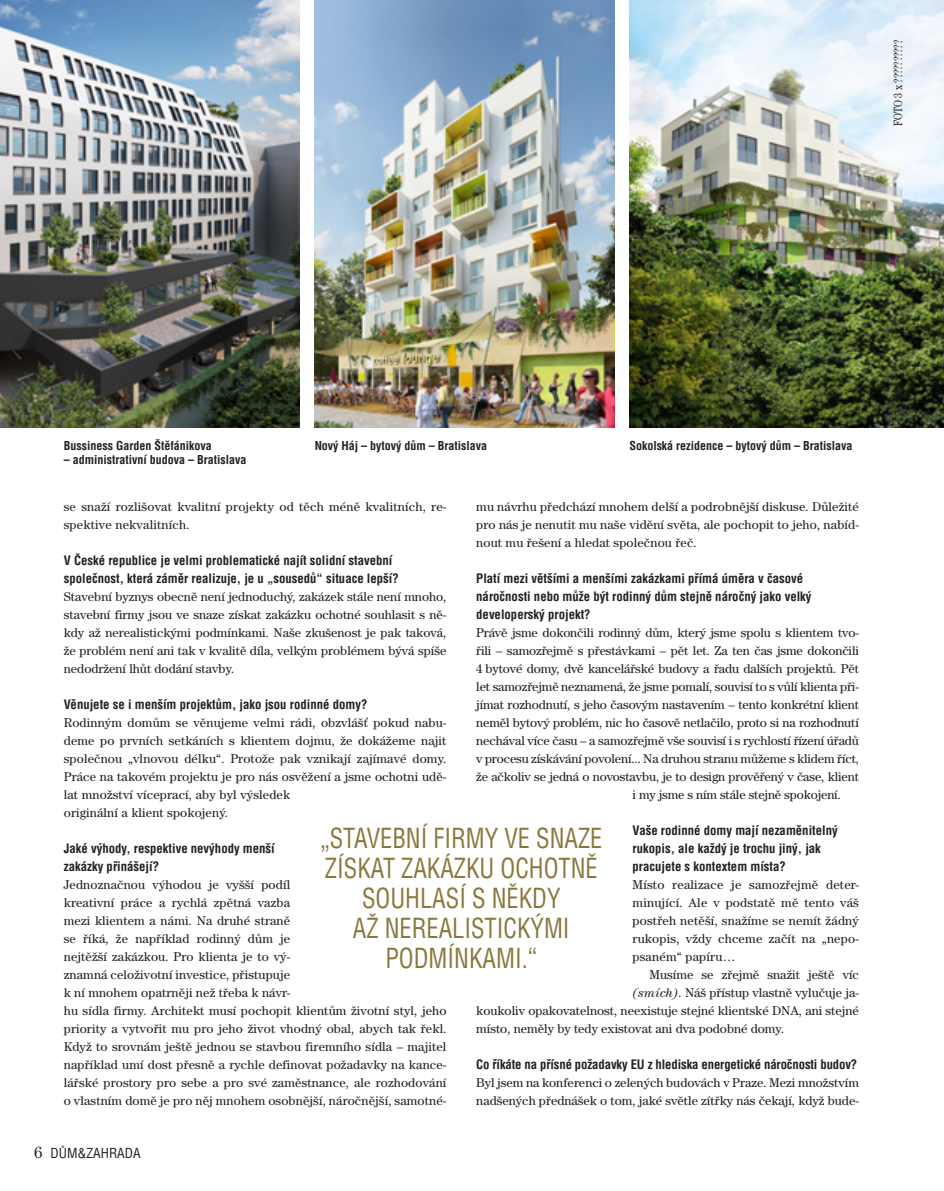
<style>
.page{position:relative;width:944px;height:1191px;background:#fff}
.page>*{position:absolute;margin:0;border:0;box-sizing:border-box;transform-origin:0 0}
.zakladní_text{font:condensed 27px/30px "Helvetica OT";color:#8a773b;text-align:center;scale:.9 1}
.t1{font:condensed 13.5px "Helvetica OT";color:#231f20}
.zakladní_text-2{font:12.75px/18px "ITC Century OT";letter-spacing:.01em;color:#231f20}
.zakladní_text-3{font:12.75px "ITC Century OT";letter-spacing:-.01em;color:#231f20}
.otazka{font:700 condensed 12.75px/18px "Helvetica OT";color:#231f20}
.popisek{font:700 condensed 12px "Helvetica OT";color:#231f20}
.kredit{font:12px "ITC Century OT";color:#231f20;scale:.8 1}
.s1{font-style:italic}
.s2{font-family:"ITC Century OT";font-stretch:normal;font-size:16.5px}
</style>
<div class="page">
<img style="left:0;top:0;width:300px;height:427px">
<img style="left:315px;top:0;width:299px;height:427px">
<img style="left:629px;top:0;width:315px;height:427px">
<p class="kredit" style="left:891px;top:126px;width:108px;rotate:-90deg">FOTO 3 x ??????????</p>
<p class="popisek" style="left:64px;top:439px;width:149px">Bussiness Garden Štěfánikova</p>
<p class="popisek" style="left:64px;top:452px;width:184px">– administrativní budova – Bratislava</p>
<p class="popisek" style="left:315px;top:439px;width:174px">Nový Háj – bytový dům – Bratislava</p>
<p class="popisek" style="left:629px;top:439px;width:225px">Sokolská rezidence – bytový dům – Bratislava</p>
<p class="zakladní_text-2" style="left:476px;top:497px;width:384px;text-align:justify">mu návrhu předchází mnohem delší a podrobnější diskuse. Důležité pro nás je nenutit mu naše vidění světa, ale pochopit to jeho, nabíd&shy;nout mu řešení a hledat společnou řeč.</p>
<p class="otazka" style="left:476px;top:569px;width:337px">Platí mezi většími a menšími zakázkami přímá úměra v časové náročnosti nebo může být rodinný dům stejně náročný jako velký developerský projekt?</p>
<p class="zakladní_text-3" style="left:476px;top:625px;width:384px">Právě jsme dokončili rodinný dům, který jsme spolu s klientem tvo-</p>
<p class="zakladní_text-3" style="left:476px;top:643px;width:384px">řili – samozřejmě s přestávkami – pět let. Za ten čas jsme dokončili</p>
<p class="zakladní_text-3" style="left:476px;top:661px;width:384px">4 bytové domy, dvě kancelářské budovy a řadu dalších projektů. Pět</p>
<p class="zakladní_text-3" style="left:476px;top:679px;width:384px">let samozřejmě neznamená, že jsme pomalí, souvisí to s vůlí klienta při-</p>
<p class="zakladní_text-3" style="left:476px;top:697px;width:384px">jímat rozhodnutí, s jeho časovým nastavením – tento konkrétní klient</p>
<p class="zakladní_text-3" style="left:476px;top:715px;width:384px">neměl bytový problém, nic ho časově netlačilo, proto si na rozhodnutí</p>
<p class="zakladní_text-3" style="left:476px;top:733px;width:384px">nechával více času – a samozřejmě vše souvisí i s rychlostí řízení úřadů</p>
<p class="zakladní_text-3" style="left:476px;top:751px;width:384px">v procesu získávání povolení... Na druhou stranu můžeme s klidem říct,</p>
<p class="zakladní_text-3" style="left:476px;top:769px;width:384px">že ačkoliv se jedná o novostavbu, je to design prověřený v čase, klient</p>
<p class="zakladní_text-3" style="left:632px;top:787px;width:210px">i my jsme s ním stále stejně spokojení.</p>
<p class="otazka" style="left:632px;top:821px;width:207px">Vaše rodinné domy mají nezaměnitelný rukopis, ale každý je trochu jiný, jak pracujete s kontextem místa?</p>
<p class="zakladní_text-2" style="left:632px;top:875px;width:228px;text-align:justify">Místo realizace je samozřejmě deter&shy;minující. Ale v podstatě mě tento váš postřeh netěší, snažíme se nemít žádný rukopis, vždy chceme začít na „nepo&shy;psaném“ papíru…</p>
<p class="zakladní_text-2" style="left:649px;top:965px;width:211px">Musíme se zřejmě snažit ještě víc</p>
<p class="zakladní_text-2" style="left:632px;top:983px;width:228px"><span class="s1">(smích)</span>. Náš přístup vlastně vylučuje ja-</p>
<p class="zakladní_text-2" style="left:476px;top:1001px;width:384px">koukoliv opakovatelnost, neexistuje stejné klientské DNA, ani stejné</p>
<p class="zakladní_text-2" style="left:476px;top:1019px;width:309px">místo, neměly by tedy existovat ani dva podobné domy.</p>
<p class="otazka" style="left:476px;top:1055px;width:383px">Co říkáte na přísné požadavky EU z hlediska energetické náročnosti budov?</p>
<p class="zakladní_text-2" style="left:476px;top:1073px;width:384px">Byl jsem na konferenci o zelených budovách v Praze. Mezi množstvím nadšených přednášek o tom, jaké světle zítřky nás čekají, když bude-</p>
<p class="zakladní_text-2" style="left:64px;top:497px;width:384px">se snaží rozlišovat kvalitní projekty od těch méně kvalitních, re&shy;spektive nekvalitních.</p>
<p class="otazka" style="left:64px;top:551px;width:337px">V České republice je velmi problematické najít solidní stavební společnost, která záměr realizuje, je u „sousedů“ situace lepší?</p>
<p class="zakladní_text-2" style="left:64px;top:587px;width:384px;text-align:justify">Stavební byznys obecně není jednoduchý, zakázek stále není mnoho, stavební firmy jsou ve snaze získat zakázku ochotné souhlasit s ně&shy;kdy až nerealistickými podmínkami. Naše zkušenost je pak taková, že problém není ani tak v kvalitě díla, velkým problémem bývá spíše nedodržení lhůt dodání stavby.</p>
<p class="otazka" style="left:64px;top:695px;width:305px">Věnujete se i menším projektům, jako jsou rodinné domy?</p>
<p class="zakladní_text-2" style="left:64px;top:713px;width:384px">Rodinným domům se věnujeme velmi rádi, obzvlášť pokud nabu&shy;deme po prvních setkáních s klientem dojmu, že dokážeme najit společnou „vlnovou délku“. Protože pak vznikají zajímavé domy.<br>Práce na takovém projektu je pro nás osvěžení a jsme ochotni udě&shy;lat množství víceprací, aby byl výsledek<br>originální a klient spokojený.</p>
<p class="otazka" style="left:64px;top:839px;width:213px">Jaké výhody, respektive nevýhody menší zakázky přinášejí?</p>
<p class="zakladní_text-2" style="left:64px;top:875px;width:384px">Jednoznačnou výhodou je vyšší podíl<br>kreativní práce a rychlá zpětná vazba<br>mezi klientem a námi. Na druhé straně<br>se říká, že například rodinný dům je<br>nejtěžší zakázkou. Pro klienta je to vý-<br>znamná celoživotní investice, přistupuje<br>k ní mnohem opatrněji než třeba k návr-<br>hu sídla firmy. Architekt musí pochopit klientům životní styl, jeho priority a vytvořit mu pro jeho život vhodný obal, abych tak řekl.<br>Když to srovnám ještě jednou se stavbou firemního sídla – majitel například umí dost přesně a rychle definovat požadavky na kance&shy;lářské prostory pro sebe a pro své zaměstnance, ale rozhodování o vlastním domě je pro něj mnohem osobnější, náročnější, samotné-</p>
<p class="zakladní_text" style="left:320px;top:823px;width:315px">„STAVEBNÍ FIRMY VE SNAZE<br>ZÍSKAT ZAKÁZKU OCHOTNĚ<br>SOUHLASÍ S NĚKDY<br>AŽ NEREALISTICKÝMI<br>PODMÍNKAMI.“</p>
<p class="t1" style="left:34px;top:1145px;width:108px"><span class="s2">6</span> DŮM&amp;ZAHRADA</p>
</div>
